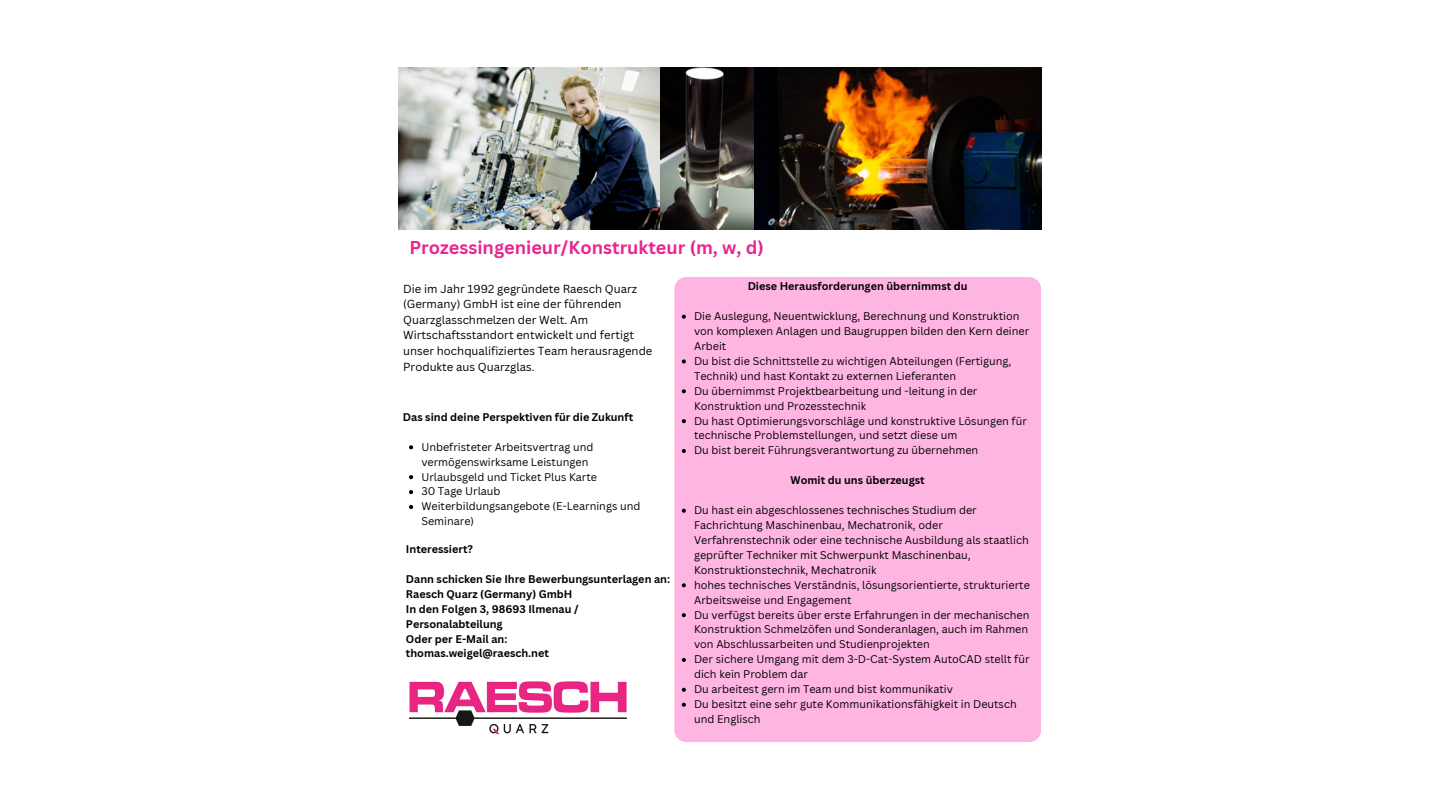
<style>
.page{position:relative;width:1440px;height:810px;background:#fff}
.page>*{position:absolute;margin:0;border:0;box-sizing:border-box;transform-origin:0 0}
.t1{font:700 18.1px "Canva Sans";color:#ea2590}
.t2{font:11.4px/15.6px "Canva Sans";color:#000}
.t3{font:10.9px/14.9px "Canva Sans";color:#000}
.t4{font:700 10.9px/14.9px "Canva Sans";color:#000}
</style>
<div class="page">
<img style="left:399px;top:68px;width:642px;height:162px">
<img style="left:409px;top:682px;width:217px;height:52px">
<svg style="left:409px;top:445px;width:4px;height:4px"></svg>
<svg style="left:409px;top:475px;width:4px;height:4px"></svg>
<svg style="left:409px;top:490px;width:4px;height:4px"></svg>
<svg style="left:409px;top:505px;width:4px;height:4px"></svg>
<div style="left:674px;top:277px;width:367px;height:465px;background:#ffb5e2"></div>
<svg style="left:682px;top:315px;width:4px;height:4px"></svg>
<svg style="left:682px;top:359px;width:4px;height:5px"></svg>
<svg style="left:682px;top:389px;width:4px;height:4px"></svg>
<svg style="left:682px;top:419px;width:4px;height:4px"></svg>
<svg style="left:682px;top:449px;width:4px;height:4px"></svg>
<svg style="left:682px;top:509px;width:4px;height:4px"></svg>
<svg style="left:682px;top:583px;width:4px;height:4px"></svg>
<svg style="left:682px;top:613px;width:4px;height:4px"></svg>
<svg style="left:682px;top:658px;width:4px;height:4px"></svg>
<svg style="left:682px;top:688px;width:4px;height:4px"></svg>
<svg style="left:682px;top:703px;width:4px;height:4px"></svg>
<p class="t1" style="left:409px;top:234px;width:356px">Prozessingenieur/Konstrukteur (m, w, d)</p>
<p class="t2" style="left:403px;top:280px;width:251px">Die im Jahr 1992 gegründete Raesch Quarz (Germany) GmbH ist eine der führenden Quarzglasschmelzen der Welt. Am Wirtschaftsstandort entwickelt und fertigt unser hochqualifiziertes Team herausragende Produkte aus Quarzglas.</p>
<p class="t4" style="left:403px;top:409px;width:232px">Das sind deine Perspektiven für die Zukunft</p>
<p class="t3" style="left:421px;top:439px;width:174px">Unbefristeter Arbeitsvertrag und vermögenswirksame Leistungen</p>
<p class="t3" style="left:421px;top:469px;width:177px">Urlaubsgeld und Ticket Plus Karte</p>
<p class="t3" style="left:421px;top:484px;width:81px">30 Tage Urlaub</p>
<p class="t3" style="left:421px;top:499px;width:221px">Weiterbildungsangebote (E-Learnings und<br>Seminare)</p>
<p class="t4" style="left:406px;top:541px;width:69px">Interessiert?</p>
<p class="t4" style="left:406px;top:571px;width:266px">Dann schicken Sie Ihre Bewerbungsunterlagen an:</p>
<p class="t4" style="left:406px;top:586px;width:168px">Raesch Quarz (Germany) GmbH</p>
<p class="t4" style="left:406px;top:601px;width:174px">In den Folgen 3, 98693 Ilmenau /<br>Personalabteilung</p>
<p class="t4" style="left:406px;top:631px;width:103px">Oder per E-Mail an:</p>
<p class="t4" style="left:406px;top:646px;width:145px">thomas.weigel@raesch.net</p>
<p class="t4" style="left:748px;top:279px;width:221px">Diese Herausforderungen übernimmst du</p>
<p class="t3" style="left:694px;top:308px;width:337px">Die Auslegung, Neuentwicklung, Berechnung und Konstruktion von komplexen Anlagen und Baugruppen bilden den Kern deiner<br>Arbeit</p>
<p class="t3" style="left:694px;top:353px;width:319px">Du bist die Schnittstelle zu wichtigen Abteilungen (Fertigung,<br>Technik) und hast Kontakt zu externen Lieferanten</p>
<p class="t3" style="left:694px;top:383px;width:285px">Du übernimmst Projektbearbeitung und -leitung in der<br>Konstruktion und Prozesstechnik</p>
<p class="t3" style="left:694px;top:413px;width:334px">Du hast Optimierungsvorschläge und konstruktive Lösungen für technische Problemstellungen, und setzt diese um</p>
<p class="t3" style="left:694px;top:443px;width:286px">Du bist bereit Führungsverantwortung zu übernehmen</p>
<p class="t4" style="left:791px;top:473px;width:136px">Womit du uns überzeugst</p>
<p class="t3" style="left:694px;top:502px;width:336px">Du hast ein abgeschlossenes technisches Studium der Fachrichtung Maschinenbau, Mechatronik, oder Verfahrenstechnik oder eine technische Ausbildung als staatlich geprüfter Techniker mit Schwerpunkt Maschinenbau, Konstruktionstechnik, Mechatronik</p>
<p class="t3" style="left:694px;top:577px;width:337px">hohes technisches Verständnis, lösungsorientierte, strukturierte<br>Arbeitsweise und Engagement</p>
<p class="t3" style="left:694px;top:607px;width:337px;text-align:justify">Du verfügst bereits über erste Erfahrungen in der mechanischen Konstruktion Schmelzöfen und Sonderanlagen, auch im Rahmen von Abschlussarbeiten und Studienprojekten</p>
<p class="t3" style="left:694px;top:652px;width:337px">Der sichere Umgang mit dem 3-D-Cat-System AutoCAD stellt für dich kein Problem dar</p>
<p class="t3" style="left:694px;top:682px;width:260px">Du arbeitest gern im Team und bist kommunikativ</p>
<p class="t3" style="left:694px;top:696px;width:324px">Du besitzt eine sehr gute Kommunikationsfähigkeit in Deutsch und Englisch</p>
</div>
